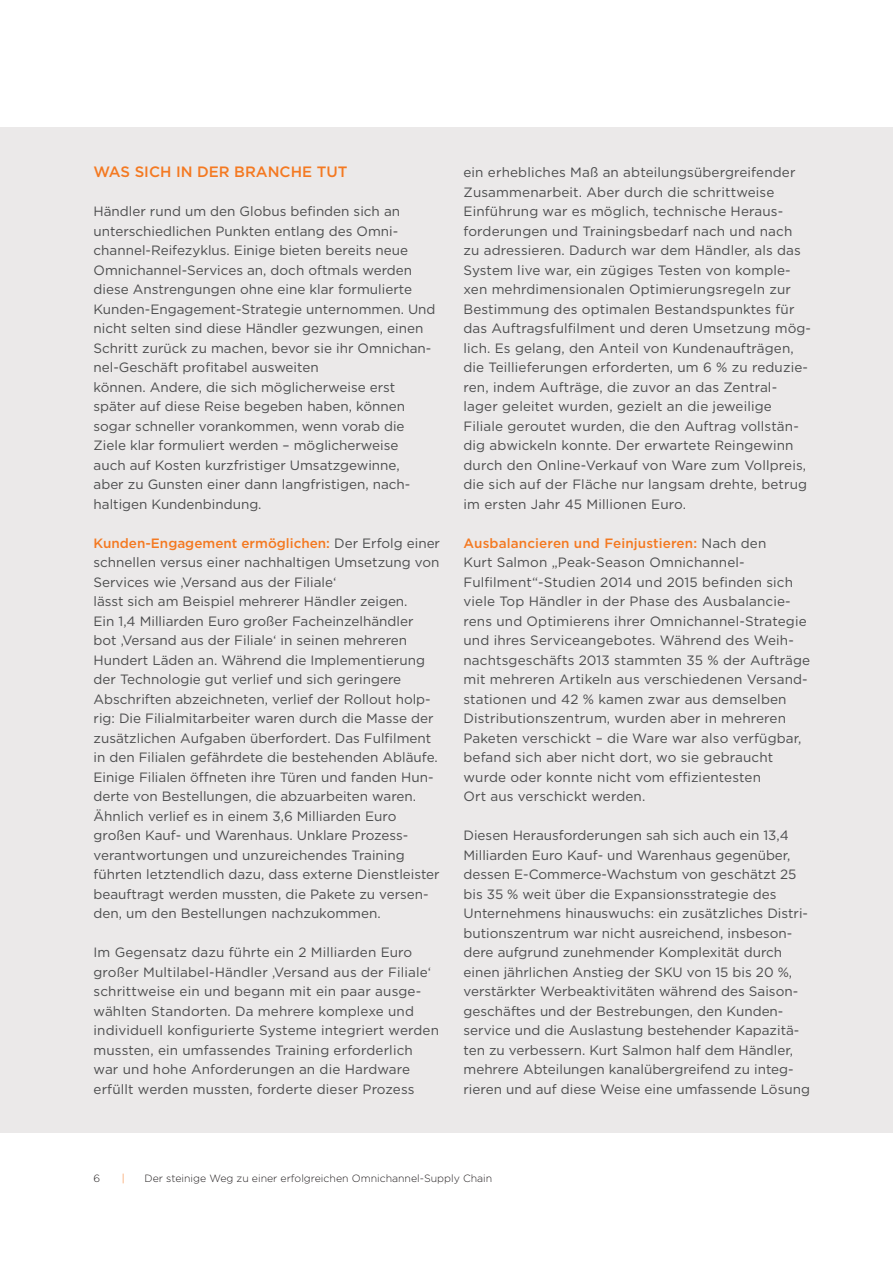
<style>
.page{position:relative;width:893px;height:1263px;background:#fff}
.page>*{position:absolute;margin:0;border:0;box-sizing:border-box;transform-origin:0 0}
.t1{font:500 15px "Gotham";color:#f47921}
.t2{font:13.5px/19.5px "Gotham";color:#4b4c4d}
.t3{font:300 10.5px "Gotham";color:#231f20}
.t4{font:300 10.5px "Gotham";color:#f47921}
.s1{font-weight:500;color:#f47921}
</style>
<div class="page">
<div style="left:0;top:128px;width:893px;height:1005px;background:#ebe9e9"></div>
<p class="t1" style="left:94px;top:163px;width:255px">WAS SICH IN DER BRANCHE TUT</p>
<p class="t2" style="left:94px;top:202px;width:343px">Händler rund um den Globus befinden sich an unterschiedlichen Punkten entlang des Omni&shy;channel-Reifezyklus. Einige bieten bereits neue Omnichannel-Services an, doch oftmals werden diese Anstrengungen ohne eine klar formulierte Kunden-Engagement-Strategie unternommen. Und nicht selten sind diese Händler gezwungen, einen Schritt zurück zu machen, bevor sie ihr Omnichan&shy;nel-Geschäft profitabel ausweiten<br>können. Andere, die sich möglicherweise erst später auf diese Reise begeben haben, können sogar schneller vorankommen, wenn vorab die Ziele klar formuliert werden – möglicherweise<br>auch auf Kosten kurzfristiger Umsatzgewinne,<br>aber zu Gunsten einer dann langfristigen, nach&shy;haltigen Kundenbindung.</p>
<p class="t2" style="left:94px;top:533px;width:348px"><span class="s1">Kunden-Engagement ermöglichen:</span> Der Erfolg einer schnellen versus einer nachhaltigen Umsetzung von Services wie ‚Versand aus der Filiale‘<br>lässt sich am Beispiel mehrerer Händler zeigen.<br>Ein 1,4 Milliarden Euro großer Facheinzelhändler<br>bot ‚Versand aus der Filiale‘ in seinen mehreren Hundert Läden an. Während die Implementierung der Technologie gut verlief und sich geringere Abschriften abzeichneten, verlief der Rollout holp&shy;rig: Die Filialmitarbeiter waren durch die Masse der zusätzlichen Aufgaben überfordert. Das Fulfilment in den Filialen gefährdete die bestehenden Abläufe.<br>Einige Filialen öffneten ihre Türen und fanden Hun&shy;derte von Bestellungen, die abzuarbeiten waren.<br>Ähnlich verlief es in einem 3,6 Milliarden Euro großen Kauf- und Warenhaus. Unklare Prozess&shy;verantwortungen und unzureichendes Training führten letztendlich dazu, dass externe Dienstleister beauftragt werden mussten, die Pakete zu versen&shy;den, um den Bestellungen nachzukommen.</p>
<p class="t2" style="left:94px;top:943px;width:347px">Im Gegensatz dazu führte ein 2 Milliarden Euro großer Multilabel-Händler ‚Versand aus der Filiale‘ schrittweise ein und begann mit ein paar ausge&shy;wählten Standorten. Da mehrere komplexe und individuell konfigurierte Systeme integriert werden mussten, ein umfassendes Training erforderlich war und hohe Anforderungen an die Hardware erfüllt werden mussten, forderte dieser Prozess</p>
<p class="t2" style="left:463px;top:163px;width:349px">ein erhebliches Maß an abteilungsübergreifender Zusammenarbeit. Aber durch die schrittweise Einführung war es möglich, technische Heraus&shy;forderungen und Trainingsbedarf nach und nach zu adressieren. Dadurch war dem Händler, als das System live war, ein zügiges Testen von komple&shy;xen mehrdimensionalen Optimierungsregeln zur Bestimmung des optimalen Bestandspunktes für das Auftragsfulfilment und deren Umsetzung mög&shy;lich. Es gelang, den Anteil von Kundenaufträgen, die Teillieferungen erforderten, um 6 % zu reduzie&shy;ren, indem Aufträge, die zuvor an das Zentral&shy;lager geleitet wurden, gezielt an die jeweilige Filiale geroutet wurden, die den Auftrag vollstän&shy;dig abwickeln konnte. Der erwartete Reingewinn durch den Online-Verkauf von Ware zum Vollpreis, die sich auf der Fläche nur langsam drehte, betrug im ersten Jahr 45 Millionen Euro.</p>
<p class="t2" style="left:463px;top:533px;width:348px"><span class="s1">Ausbalancieren und Feinjustieren:</span> Nach den<br>Kurt Salmon „Peak-Season Omnichannel-Fulfilment“-Studien 2014 und 2015 befinden sich viele Top Händler in der Phase des Ausbalancie&shy;rens und Optimierens ihrer Omnichannel-Strategie und ihres Serviceangebotes. Während des Weih&shy;nachtsgeschäfts 2013 stammten 35 % der Aufträge mit mehreren Artikeln aus verschiedenen Versand&shy;stationen und 42 % kamen zwar aus demselben Distributionszentrum, wurden aber in mehreren Paketen verschickt – die Ware war also verfügbar, befand sich aber nicht dort, wo sie gebraucht wurde oder konnte nicht vom effizientesten<br>Ort aus verschickt werden.</p>
<p class="t2" style="left:463px;top:825px;width:348px">Diesen Herausforderungen sah sich auch ein 13,4<br>Milliarden Euro Kauf- und Warenhaus gegenüber, dessen E-Commerce-Wachstum von geschätzt 25 bis 35 % weit über die Expansionsstrategie des Unternehmens hinauswuchs: ein zusätzliches Distri&shy;butionszentrum war nicht ausreichend, insbeson&shy;dere aufgrund zunehmender Komplexität durch einen jährlichen Anstieg der SKU von 15 bis 20 %, verstärkter Werbeaktivitäten während des Saison&shy;geschäftes und der Bestrebungen, den Kunden&shy;service und die Auslastung bestehender Kapazitä&shy;ten zu verbessern. Kurt Salmon half dem Händler, mehrere Abteilungen kanalübergreifend zu integ&shy;rieren und auf diese Weise eine umfassende Lösung</p>
<p class="t3" style="left:94px;top:1172px;width:8px">6</p>
<p class="t4" style="left:122px;top:1172px;width:5px">|</p>
<p class="t3" style="left:145px;top:1172px;width:349px">Der steinige Weg zu einer erfolgreichen Omnichannel-Supply Chain</p>
</div>
